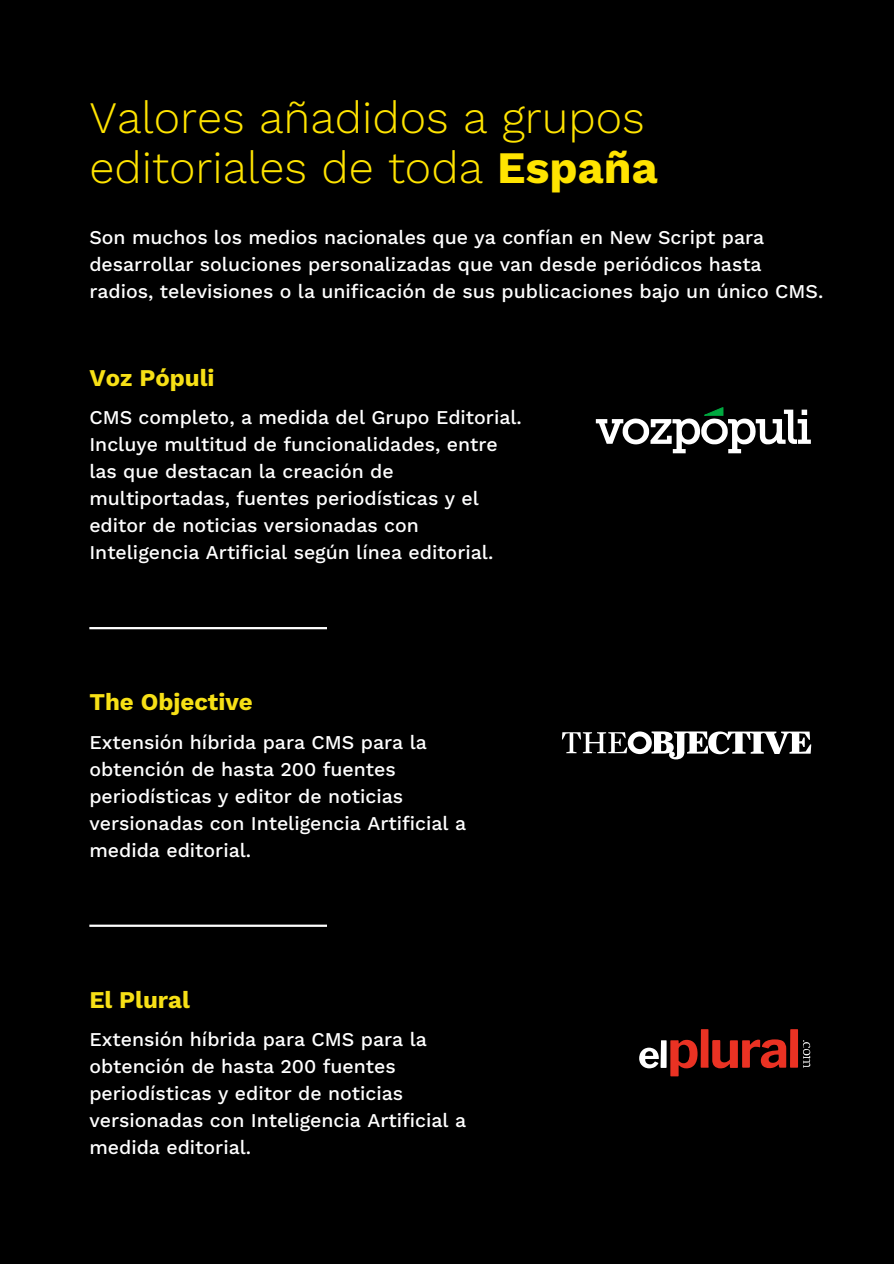
<style>
.page{position:relative;width:894px;height:1264px;background:#fff}
.page>*{position:absolute;margin:0;border:0;box-sizing:border-box;transform-origin:0 0}
.t1{font:300 45px/50.7px "Work Sans";color:#ffe400}
.t2{font:700 24px "Work Sans";color:#f7e016}
.t3{font:500 19.5px/27px "Work Sans";color:#fff}
.s1{font-weight:700}
</style>
<div class="page">
<div style="left:0;top:0;width:893px;height:1263px;background:#000"></div>
<hr style="left:89px;top:627px;width:238px;height:2px;background:#fff">
<hr style="left:89px;top:924px;width:238px;height:2px;background:#fff">
<svg style="left:595px;top:407px;width:215px;height:46px"></svg>
<svg style="left:562px;top:731px;width:249px;height:28px"></svg>
<svg style="left:639px;top:1029px;width:171px;height:47px"></svg>
<p class="t1" style="left:89px;top:92px;width:570px">Valores añadidos a grupos editoriales de toda <span class="s1">España</span></p>
<p class="t3" style="left:89px;top:224px;width:735px">Son muchos los medios nacionales que ya confían en New Script para desarrollar soluciones personalizadas que van desde periódicos hasta radios, televisiones o la unificación de sus publicaciones bajo un único CMS.</p>
<h2 class="t2" style="left:89px;top:363px;width:127px">Voz Pópuli</h2>
<p class="t3" style="left:89px;top:404px;width:434px">CMS completo, a medida del Grupo Editorial.<br>Incluye multitud de funcionalidades, entre las que destacan la creación de multiportadas, fuentes periodísticas y el editor de noticias versionadas con Inteligencia Artificial según línea editorial.</p>
<p class="t2" style="left:89px;top:688px;width:165px">The Objective</p>
<h1 class="t3" style="left:89px;top:728px;width:378px">Extensión híbrida para CMS para la obtención de hasta 200 fuentes periodísticas y editor de noticias versionadas con Inteligencia Artificial a medida editorial.</h1>
<h2 class="t2" style="left:89px;top:985px;width:102px">El Plural</h2>
<p class="t3" style="left:89px;top:1026px;width:378px">Extensión híbrida para CMS para la obtención de hasta 200 fuentes periodísticas y editor de noticias versionadas con Inteligencia Artificial a medida editorial.</p>
</div>
